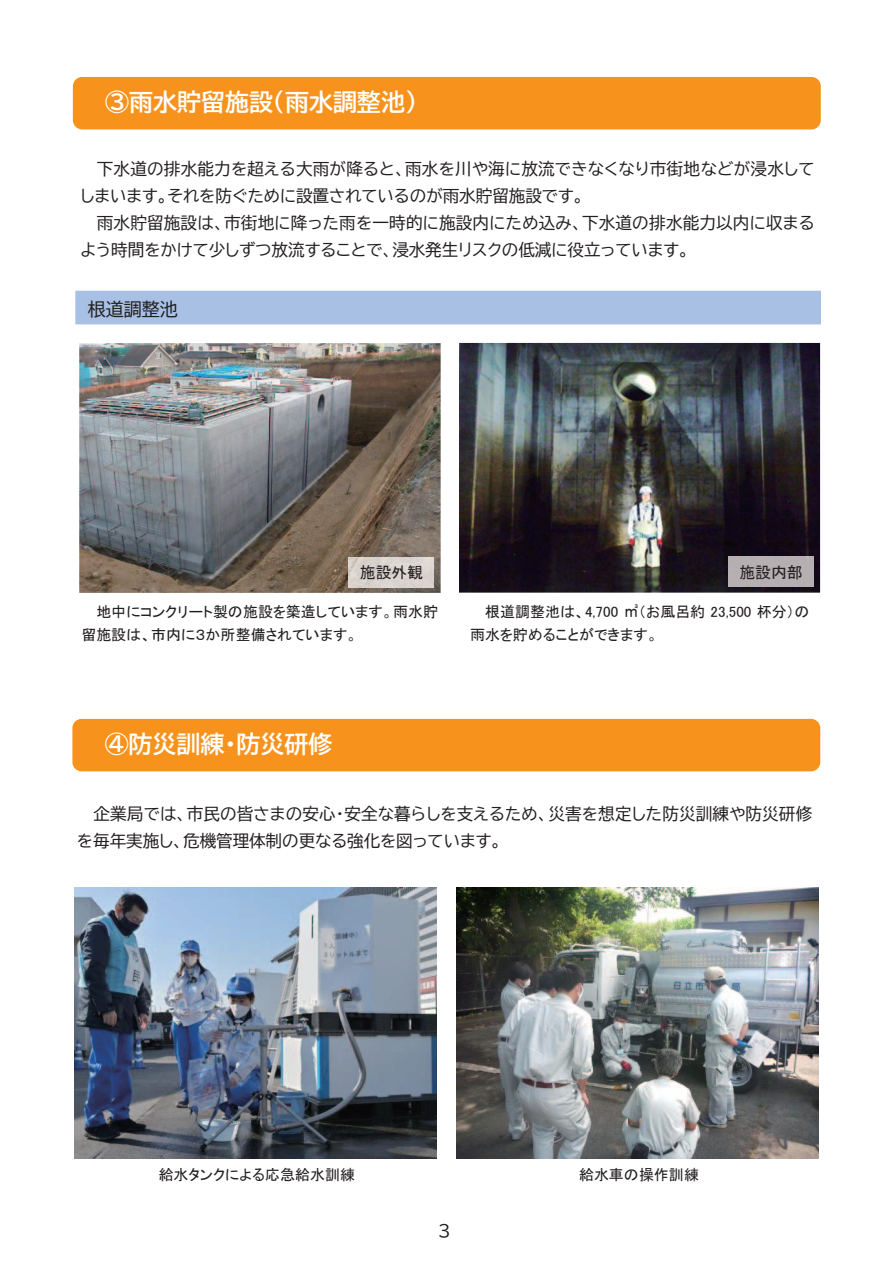
<style>
.page{position:relative;width:893px;height:1263px;background:#fff}
.page>*{position:absolute;margin:0;border:0;box-sizing:border-box;transform-origin:0 0}
.t1{font:24px "BIZ UDP Gothic Bold";color:#fff}
.t2{font:18px "BIZ UDP Gothic";color:#231f20}
.t3{font:16.5px/27px "BIZ UDP Gothic";letter-spacing:.01em;color:#231f20}
.t4{font:15.9px "MS P Gothic";color:#231f20}
.t5{font:15px/22.5px "MS P Gothic";color:#231f20}
</style>
<div class="page">
<div style="left:73px;top:77px;width:748px;height:52px;background:#f7931d"></div>
<div style="left:75px;top:291px;width:746px;height:33px;background:#a8c0e3"></div>
<img style="left:79px;top:343px;width:362px;height:250px">
<img style="left:349px;top:557px;width:85px;height:30px">
<img style="left:459px;top:343px;width:361px;height:250px">
<div style="left:728px;top:557px;width:85px;height:29px;background:#b6b0b2"></div>
<div style="left:73px;top:720px;width:746px;height:51px;background:#f7931d;border-radius:9px"></div>
<div style="left:72px;top:719px;width:748px;height:52px;border:2px solid #f7931d;border-radius:9px"></div>
<img style="left:75px;top:888px;width:361px;height:271px">
<img style="left:457px;top:888px;width:361px;height:271px">
<h1 class="t1" style="left:103px;top:90px;width:313px">③雨水貯留施設（雨水調整池）</h1>
<p class="t3" style="left:78px;top:155px;width:736px;text-indent:16px">下水道の排水能力を超える大雨が降ると、雨水を川や海に放流できなくなり市街地などが浸水してしまいます。それを防ぐために設置されているのが雨水貯留施設です。</p>
<p class="t3" style="left:78px;top:209px;width:736px;text-indent:16px">雨水貯留施設は、市街地に降った雨を一時的に施設内にため込み、下水道の排水能力以内に収まるよう時間をかけて少しずつ放流することで、浸水発生リスクの低減に役立っています。</p>
<p class="t3" style="left:80px;top:155px;width:736px;text-indent:16px">下水道の排水能力を超える大雨が降ると、雨水を川や海に放流できなくなり市街地などが浸水してしまいます。それを防ぐために設置されているのが雨水貯留施設です。</p>
<p class="t3" style="left:80px;top:209px;width:736px;text-indent:16px">雨水貯留施設は、市街地に降った雨を一時的に施設内にため込み、下水道の排水能力以内に収まるよう時間をかけて少しずつ放流することで、浸水発生リスクの低減に役立っています。</p>
<p class="t2" style="left:86px;top:300px;width:91px">根道調整池</p>
<p class="t4" style="left:358px;top:564px;width:65px">施設外観</p>
<p class="t5" style="left:79px;top:600px;width:358px;text-indent:15px">地中にコンクリート製の施設を築造しています。雨水貯留施設は、市内に３か所整備されています。</p>
<p class="t4" style="left:360px;top:564px;width:65px">施設外観</p>
<p class="t5" style="left:81px;top:600px;width:358px;text-indent:15px">地中にコンクリート製の施設を築造しています。雨水貯留施設は、市内に３か所整備されています。</p>
<p class="t4" style="left:737px;top:564px;width:65px">施設内部</p>
<p class="t5" style="left:468px;top:600px;width:340px;text-indent:15px">根道調整池は、4,700 ㎥（お風呂約 23,500 杯分）の雨水を貯めることができます。</p>
<p class="t4" style="left:739px;top:564px;width:65px">施設内部</p>
<p class="t5" style="left:470px;top:600px;width:340px;text-indent:15px">根道調整池は、4,700 ㎥（お風呂約 23,500 杯分）の雨水を貯めることができます。</p>
<h1 class="t1" style="left:105px;top:732px;width:229px">④防災訓練・防災研修</h1>
<p class="t3" style="left:77px;top:801px;width:737px;text-indent:17px">企業局では、市民の皆さまの安心・安全な暮らしを支えるため、災害を想定した防災訓練や防災研修を毎年実施し、危機管理体制の更なる強化を図っています。</p>
<p class="t3" style="left:79px;top:801px;width:737px;text-indent:17px">企業局では、市民の皆さまの安心・安全な暮らしを支えるため、災害を想定した防災訓練や防災研修を毎年実施し、危機管理体制の更なる強化を図っています。</p>
<p class="t5" style="left:159px;top:1163px;width:198px">給水タンクによる応急給水訓練</p>
<p class="t5" style="left:579px;top:1163px;width:121px">給水車の操作訓練</p>
<p class="t5" style="left:161px;top:1163px;width:198px">給水タンクによる応急給水訓練</p>
<p class="t5" style="left:581px;top:1163px;width:121px">給水車の操作訓練</p>
<p class="t3" style="left:438px;top:1218px;width:14px">３</p>
</div>
